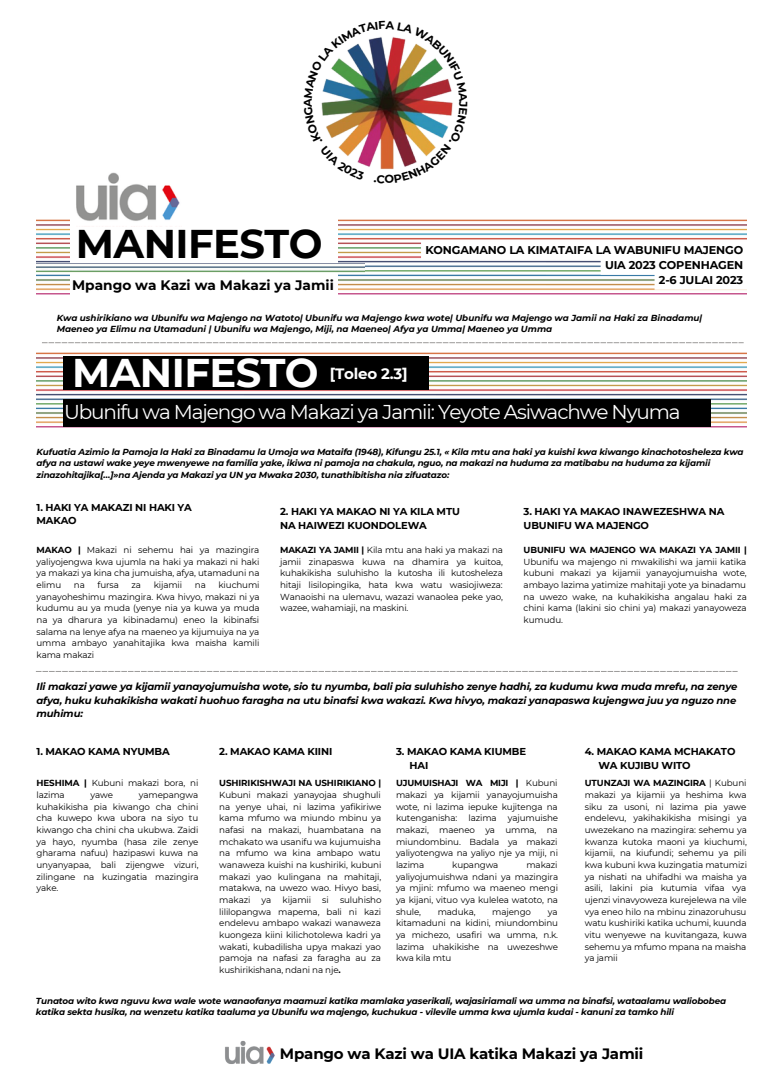
<style>
.page{position:relative;width:783px;height:1080px;background:#fff}
.page>*{position:absolute;margin:0;border:0;box-sizing:border-box;transform-origin:0 0}
.t1{font:700 40px "Montserrat";letter-spacing:-.015em;color:#000}
.t2{font:700 40px "Montserrat";letter-spacing:-.015em;color:#fff}
.t3{font:20px "Montserrat";letter-spacing:-.055em;color:#fff}
.t4{font:700 15px "Montserrat";letter-spacing:-.015em;color:#000}
.t5{font:700 15px "Montserrat";letter-spacing:-.015em;color:#fff}
.t6{font:700 13.75px "Montserrat";color:#000}
.t7{font:700 11.25px "Montserrat";letter-spacing:-.015em;color:#000}
.t8{font:italic 700 10px/13.4px "Montserrat";letter-spacing:-.015em;color:#000}
.t9{font:700 10px/13.4px "Montserrat";letter-spacing:-.015em;color:#000}
.t10{font:8.75px/11.6px "Montserrat";letter-spacing:-.015em;color:#000;text-align:justify}
.t11{font:italic 700 8.75px/11.6px "Montserrat";letter-spacing:-.015em;color:#000}
.s1{font-weight:700}
</style>
<div class="page">
<img style="left:76px;top:172px;width:104px;height:55px">
<img style="left:225px;top:1041px;width:50px;height:23px">
<img style="left:37px;top:220px;width:32px;height:75px">
<img style="left:339px;top:220px;width:208px;height:75px">
<img style="left:547px;top:220px;width:200px;height:75px">
<img style="left:37px;top:352px;width:208px;height:75px">
<img style="left:245px;top:352px;width:192px;height:48px">
<img style="left:437px;top:352px;width:110px;height:48px">
<img style="left:547px;top:352px;width:200px;height:75px">
<div style="left:63px;top:357px;width:365px;height:33px;background:#000"></div>
<div style="left:63px;top:400px;width:647px;height:27px;background:#000"></div>
<svg style="left:42px;top:342px;width:701px;height:1px"></svg>
<svg style="left:36px;top:671px;width:701px;height:1px"></svg>
<img style="left:37px;top:263px;width:35px;height:10px">
<img style="left:72px;top:263px;width:293px;height:10px">
<svg style="left:421px;top:241px;width:326px;height:49px"></svg>
<img style="left:321px;top:37px;width:132px;height:133px">
<p class="t7" style="left:301px;top:107px;width:10px;rotate:-90deg">A</p>
<p class="t1" style="left:76px;top:219px;width:248px">MANIFESTO</p>
<p class="t6" style="left:72px;top:276px;width:263px">Mpango wa Kazi wa Makazi ya Jamii</p>
<p class="t7" style="left:425px;top:243px;width:319px">KONGAMANO LA KIMATAIFA LA WABUNIFU MAJENGO</p>
<p class="t7" style="left:605px;top:258px;width:140px">UIA 2023 COPENHAGEN</p>
<p class="t7" style="left:659px;top:273px;width:86px">2-6 JULAI 2023</p>
<p class="t11" style="left:57px;top:312px;width:647px">Kwa ushirikiano wa Ubunifu wa Majengo na Watoto| Ubunifu wa Majengo kwa wote| Ubunifu wa Majengo wa Jamii na Haki za Binadamu|<br>Maeneo ya Elimu na Utamaduni | Ubunifu wa Majengo, Miji, na Maeneo| Afya ya Umma| Maeneo ya Umma</p>
<p class="t2" style="left:72px;top:349px;width:248px">MANIFESTO</p>
<p class="t5" style="left:330px;top:365px;width:79px">[Toleo 2.3]</p>
<p class="t3" style="left:64px;top:400px;width:618px">Ubunifu wa Majengo wa Makazi ya Jamii: Yeyote Asiwachwe Nyuma</p>
<p class="t11" style="left:37px;top:446px;width:708px">Kufuatia Azimio la Pamoja la Haki za Binadamu la Umoja wa Mataifa (1948), Kifungu 25.1, « Kila mtu ana haki ya kuishi kwa kiwango kinachotosheleza kwa afya na ustawi wake yeye mwenyewe na familia yake, ikiwa ni pamoja na chakula, nguo, na makazi na huduma za matibabu na huduma za kijamii zinazohitajika[…]»na Ajenda ya Makazi ya UN ya Mwaka 2030, tunathibitisha nia zifuatazo:</p>
<p class="t9" style="left:37px;top:500px;width:157px">1. HAKI YA MAKAZI NI HAKI YA<br>MAKAO</p>
<p class="t9" style="left:280px;top:505px;width:181px">2. HAKI YA MAKAO NI YA KILA MTU<br>NA HAIWEZI KUONDOLEWA</p>
<p class="t9" style="left:524px;top:505px;width:202px">3. HAKI YA MAKAO INAWEZESHWA NA<br>UBUNIFU WA MAJENGO</p>
<p class="t10" style="left:37px;top:544px;width:224px"><span class="s1">MAKAO |</span> Makazi ni sehemu hai ya mazingira yaliyojengwa kwa ujumla na haki ya makazi ni haki ya makazi ya kina cha jumuisha, afya, utamaduni na elimu</p>
<p class="t10" style="left:74px;top:579px;width:12px">na</p>
<p class="t10" style="left:98px;top:579px;width:23px">fursa</p>
<p class="t10" style="left:132px;top:579px;width:11px">za</p>
<p class="t10" style="left:154px;top:579px;width:30px">kijamii</p>
<p class="t10" style="left:195px;top:579px;width:12px">na</p>
<p class="t10" style="left:37px;top:579px;width:225px;text-indent:182px">kiuchumi yanayoheshimu mazingira. Kwa hivyo, makazi ni ya kudumu au ya muda (yenye nia ya kuwa ya muda na ya dharura ya kibinadamu) eneo la kibinafsi salama na lenye afya na maeneo ya kijumuiya na ya umma ambayo yanahitajika kwa maisha kamili kama makazi</p>
<p class="t10" style="left:280px;top:544px;width:225px"><span class="s1">MAKAZI YA JAMII |</span> Kila mtu ana haki ya makazi na jamii zinapaswa kuwa na dhamira ya kuitoa, kuhakikisha suluhisho la kutosha ili kutosheleza hitaji lisilopingika, hata kwa watu wasiojiweza:<br>Wanaoishi na ulemavu, wazazi wanaolea peke yao, wazee, wahamiaji, na maskini.</p>
<p class="t10" style="left:524px;top:544px;width:225px"><span class="s1">UBUNIFU WA MAJENGO WA MAKAZI YA JAMII | </span>Ubunifu wa majengo ni mwakilishi wa jamii katika kubuni makazi ya kijamii yanayojumuisha wote, ambayo lazima yatimize mahitaji yote ya binadamu na uwezo wake, na kuhakikisha angalau haki za chini kama (lakini sio chini ya) makazi yanayoweza kumudu.</p>
<p class="t8" style="left:37px;top:680px;width:702px">Ili makazi yawe ya kijamii yanayojumuisha wote, sio tu nyumba, bali pia suluhisho zenye hadhi, za kudumu kwa muda mrefu, na zenye afya, huku kuhakikisha wakati huohuo faragha na utu binafsi kwa wakazi. Kwa hivyo, makazi yanapaswa kujengwa juu ya nguzo nne muhimu:</p>
<p class="t9" style="left:37px;top:745px;width:135px">1. MAKAO KAMA NYUMBA</p>
<p class="t9" style="left:219px;top:745px;width:115px">2. MAKAO KAMA KIINI</p>
<p class="t9" style="left:396px;top:745px;width:132px">3. MAKAO KAMA KIUMBE</p>
<p class="t9" style="left:409px;top:758px;width:20px">HAI</p>
<p class="t9" style="left:585px;top:745px;width:152px">4. MAKAO KAMA MCHAKATO</p>
<p class="t9" style="left:598px;top:758px;width:94px">WA KUJIBU WITO</p>
<p class="t10" style="left:585px;top:777px;width:164px"><span class="s1">UTUNZAJI WA MAZINGIRA</span> | Kubuni makazi ya kijamii ya heshima kwa siku za usoni, ni lazima pia yawe endelevu, yakihakikisha misingi ya uwezekano na mazingira: sehemu ya kwanza kutoka maoni ya kiuchumi, kijamii, na kiufundi; sehemu ya pili kwa kubuni kwa kuzingatia matumizi ya nishati na uhifadhi wa maisha ya asili, lakini pia kutumia vifaa vya ujenzi vinavyoweza kurejelewa na vile vya eneo hilo na mbinu zinazoruhusu watu kushiriki katika uchumi, kuunda vitu wenyewe na kuvitangaza, kuwa sehemu ya mfumo mpana na maisha ya jamii</p>
<p class="t11" style="left:36px;top:995px;width:692px">Tunatoa wito kwa nguvu kwa wale wote wanaofanya maamuzi katika mamlaka yaserikali, wajasiriamali wa umma na binafsi, wataalamu waliobobea katika sekta husika, na wenzetu katika taaluma ya Ubunifu wa majengo, kuchukua - vilevile umma kwa ujumla kudai - kanuni za tamko hili</p>
<p class="t10" style="left:37px;top:777px;width:163px"><span class="s1">HESHIMA |</span> Kubuni makazi bora, ni lazima</p>
<p class="t10" style="left:219px;top:777px;width:164px"><span class="s1">USHIRIKISHWAJI NA USHIRIKIANO | </span>Kubuni makazi yanayojaa shughuli na yenye uhai, ni lazima yafikiriwe kama mfumo wa miundo mbinu ya nafasi na makazi, huambatana na mchakato wa usanifu wa kujumuisha na mfumo wa kina ambapo watu wanaweza kuishi na kushiriki, kubuni makazi yao kulingana na mahitaji, matakwa, na uwezo wao. Hivyo basi, makazi</p>
<p class="t10" style="left:396px;top:777px;width:163px"><span class="s1">UJUMUISHAJI WA MIJI |</span> Kubuni makazi ya kijamii yanayojumuisha wote, ni lazima iepuke kujitenga na kutenganisha:</p>
<p class="t10" style="left:37px;top:789px;width:164px;text-indent:102px">yamepangwa kuhakikisha pia kiwango cha chini cha kuwepo kwa ubora na siyo tu kiwango cha chini cha ukubwa. Zaidi ya hayo, nyumba (hasa zile zenye gharama nafuu) hazipaswi kuwa na unyanyapaa, bali zijengwe vizuri, zilingane na kuzingatia mazingira yake.</p>
<p class="t10" style="left:91px;top:789px;width:24px">yawe</p>
<p class="t10" style="left:396px;top:812px;width:164px;text-indent:112px">yajumuishe makazi, maeneo ya umma, na miundombinu. Badala ya makazi yaliyotengwa na yaliyo nje ya miji, ni lazima</p>
<p class="t10" style="left:468px;top:812px;width:30px">lazima</p>
<p class="t10" style="left:396px;top:859px;width:164px;text-indent:130px">makazi yaliyojumuishwa ndani ya mazingira ya mjini: mfumo wa maeneo mengi ya kijani, vituo vya kulelea watoto, na shule,</p>
<p class="t10" style="left:452px;top:859px;width:48px">kupangwa</p>
<p class="t10" style="left:262px;top:894px;width:11px">ya</p>
<p class="t10" style="left:283px;top:894px;width:30px">kijamii</p>
<p class="t10" style="left:322px;top:894px;width:8px">si</p>
<p class="t10" style="left:219px;top:894px;width:164px;text-indent:121px">suluhisho lililopangwa mapema, bali ni kazi endelevu ambapo wakazi wanaweza kuongeza kiini kilichotolewa kadri ya wakati, kubadilisha upya makazi yao pamoja na nafasi za faragha au za kushirikishana, ndani na nje<span class="s1">.</span></p>
<p class="t10" style="left:438px;top:906px;width:39px">maduka,</p>
<p class="t10" style="left:492px;top:906px;width:40px">majengo</p>
<p class="t10" style="left:396px;top:906px;width:164px;text-indent:152px">ya kitamaduni na kidini, miundombinu ya michezo, usafiri wa umma, n.k. lazima uhakikishe na uwezeshwe kwa kila mtu</p>
<p class="t4" style="left:280px;top:1045px;width:365px">Mpango wa Kazi wa UIA katika Makazi ya Jamii</p>
</div>
